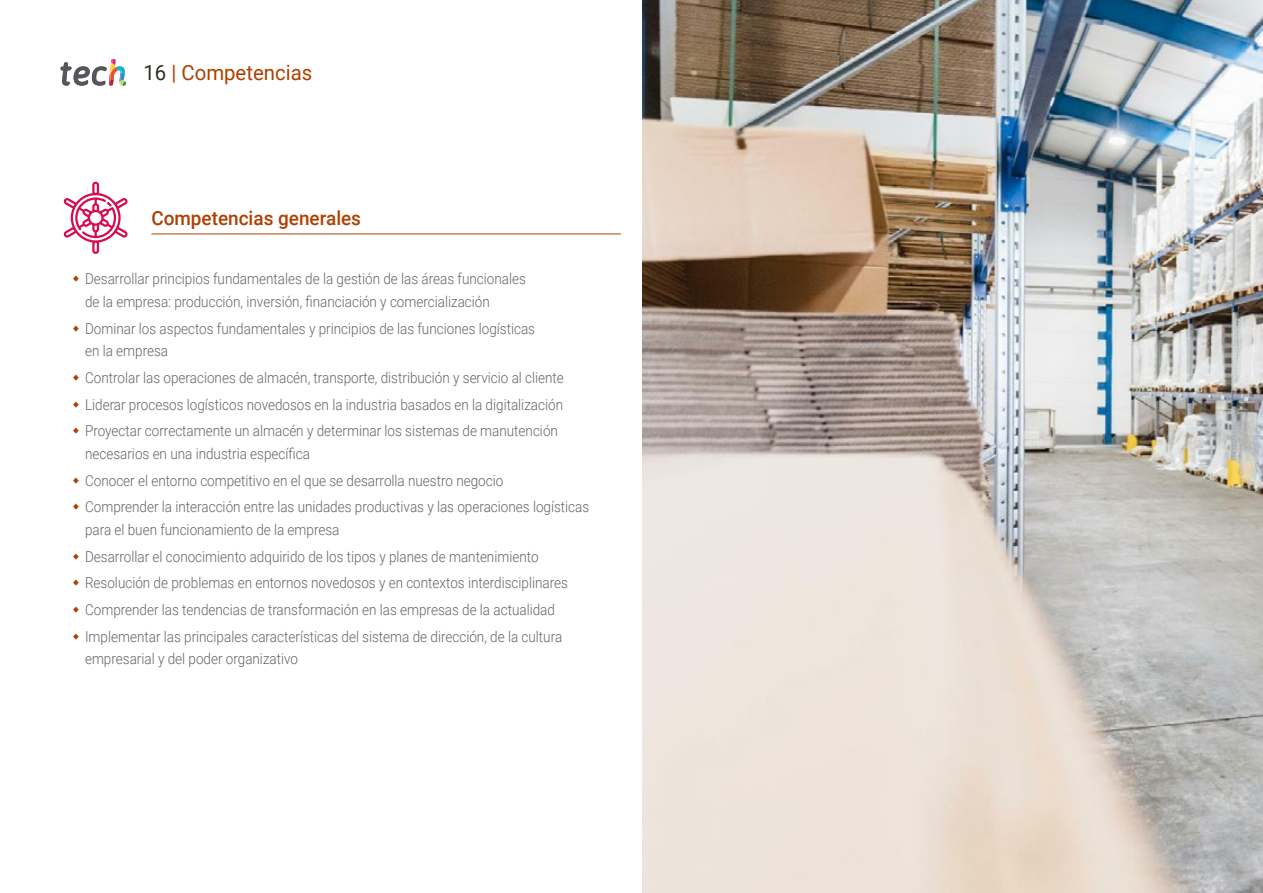
<style>
.page{position:relative;width:1263px;height:893px;background:#fff}
.page>*{position:absolute;margin:0;border:0;box-sizing:border-box;transform-origin:0 0}
.t1{font:21px "Roboto";color:#ae4000}
.t2{font:500 19.5px "Roboto";color:#ae4000}
.t3{font:300 15px/26.7px "Roboto";color:#61646a;scale:.9 1}
.s1{color:#312e20}
</style>
<div class="page">
<img style="left:642px;top:0;width:621px;height:893px">
<hr style="left:151px;top:234px;width:470px;height:1px;background:#ae4000">
<svg style="left:63px;top:182px;width:65px;height:72px"></svg>
<svg style="left:61px;top:59px;width:65px;height:27px"></svg>
<h1 class="t1" style="left:144px;top:57px;width:170px"><span class="s1">16</span> | Competencias</h1>
<h2 class="t2" style="left:151px;top:205px;width:211px">Competencias generales</h2>
<p class="t3" style="left:85px;top:267px;width:491px;line-height:22.5px">Desarrollar principios fundamentales de la gestión de las áreas funcionales de la empresa: producción, inversión, financiación y comercialización</p>
<p class="t3" style="left:85px;top:317px;width:502px;line-height:22.5px">Dominar los aspectos fundamentales y principios de las funciones logísticas en la empresa</p>
<p class="t3" style="left:85px;top:364px;width:534px;text-align:justify">Controlar las operaciones de almacén, transporte, distribución y servicio al cliente Liderar procesos logísticos novedosos en la industria basados en la digitalización Proyectar correctamente un almacén y determinar los sistemas de manutención</p>
<p class="t3" style="left:85px;top:440px;width:562px">necesarios en una industria específica<br>Conocer el entorno competitivo en el que se desarrolla nuestro negocio<br>Comprender la interacción entre las unidades productivas y las operaciones logísticas</p>
<p class="t3" style="left:85px;top:516px;width:538px">para el buen funcionamiento de la empresa<br>Desarrollar el conocimiento adquirido de los tipos y planes de mantenimiento Resolución de problemas en entornos novedosos y en contextos interdisciplinares Comprender las tendencias de transformación en las empresas de la actualidad Implementar las principales características del sistema de dirección, de la cultura</p>
<p class="t3" style="left:85px;top:645px;width:238px">empresarial y del poder organizativo</p>
</div>
